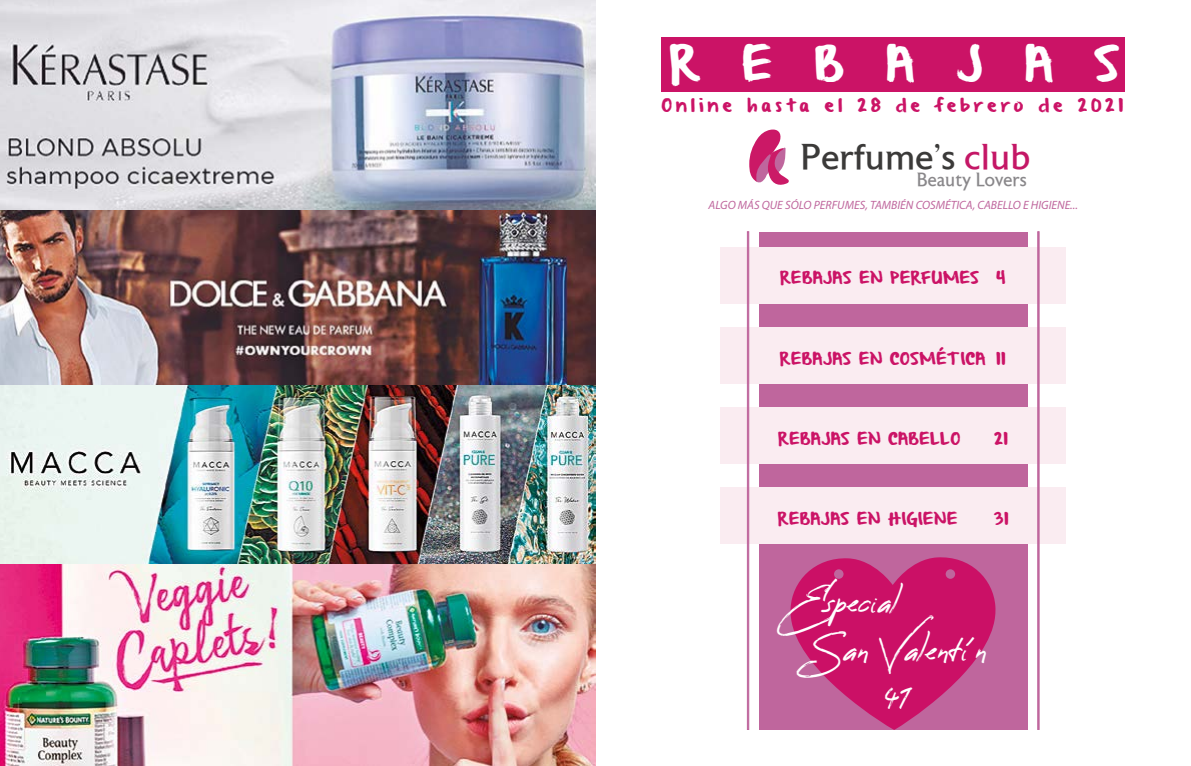
<style>
.page{position:relative;width:1191px;height:766px;background:#fff}
.page>*{position:absolute;margin:0;border:0;box-sizing:border-box;transform-origin:0 0}
.t1{font:40px "From Where You Are";letter-spacing:1.045em;color:#fff}
.t2{font:35.7px "Astoria Roman";color:#3b3a39}
.t3{font:27px "Reey";color:#fff}
.t4{font:19px "Astoria Roman";color:#89878a;scale:.95 1}
.t5{font:15px "From Where You Are";letter-spacing:.255em;color:#cb1366}
.t6{font:14px "From Where You Are";letter-spacing:.015em;color:#cb1366}
.t7{font:italic 12px "Myriad Pro";color:#bf669d}
.s1{color:#c41766}
</style>
<div class="page">
<div style="left:759px;top:232px;width:268px;height:497px;background:#bf669d"></div>
<div style="left:720px;top:247px;width:346px;height:57px;background:#faecf1"></div>
<div style="left:720px;top:327px;width:346px;height:57px;background:#faecf1"></div>
<div style="left:720px;top:407px;width:346px;height:57px;background:#faecf1"></div>
<div style="left:720px;top:487px;width:346px;height:57px;background:#faecf1"></div>
<img style="left:0;top:0;width:595px;height:381px">
<img style="left:0;top:381px;width:595px;height:384px">
<div style="left:661px;top:37px;width:464px;height:55px;background:#cb1366"></div>
<svg style="left:749px;top:129px;width:40px;height:56px"></svg>
<hr style="left:747px;top:231px;width:2px;height:498px;background:#bf669d">
<div style="left:1037px;top:231px;width:2px;height:498px;background:#bf669d;border:1px solid #bf669d"></div>
<svg style="left:790px;top:557px;width:206px;height:172px"></svg>
<h1 class="t1" style="left:669px;top:44px;width:452px">REBAJAS</h1>
<p class="t5" style="left:661px;top:97px;width:463px">Online hasta el 28 de febrero de 2021</p>
<h2 class="t2" style="left:800px;top:137px;width:232px">Perfume’s <span class="s1">club</span></h2>
<h3 class="t4" style="left:916px;top:169px;width:118px">Beauty Lovers</h3>
<p class="t7" style="left:708px;top:197px;width:371px">ALGO MÁS QUE SÓLO PERFUMES, TAMBIÉN COSMÉTICA, CABELLO E HIGIENE...</p>
<p class="t6" style="left:780px;top:270px;width:227px">REBAJAS EN PERFUMES 4</p>
<p class="t6" style="left:780px;top:352px;width:227px">REBAJAS EN COSMÉT ICA 11</p>
<p class="t6" style="left:778px;top:432px;width:183px">REBAJAS EN CABELLO</p>
<p class="t6" style="left:994px;top:432px;width:15px">21</p>
<p class="t6" style="left:778px;top:512px;width:181px">REBAJAS EN HIGIENE</p>
<p class="t6" style="left:994px;top:512px;width:16px">31</p>
<h3 class="t3" style="left:786px;top:588px;width:113px">Especial</h3>
<h3 class="t3" style="left:813px;top:636px;width:174px">San Valentín</h3>
<h3 class="t3" style="left:883px;top:684px;width:33px">41</h3>
</div>
